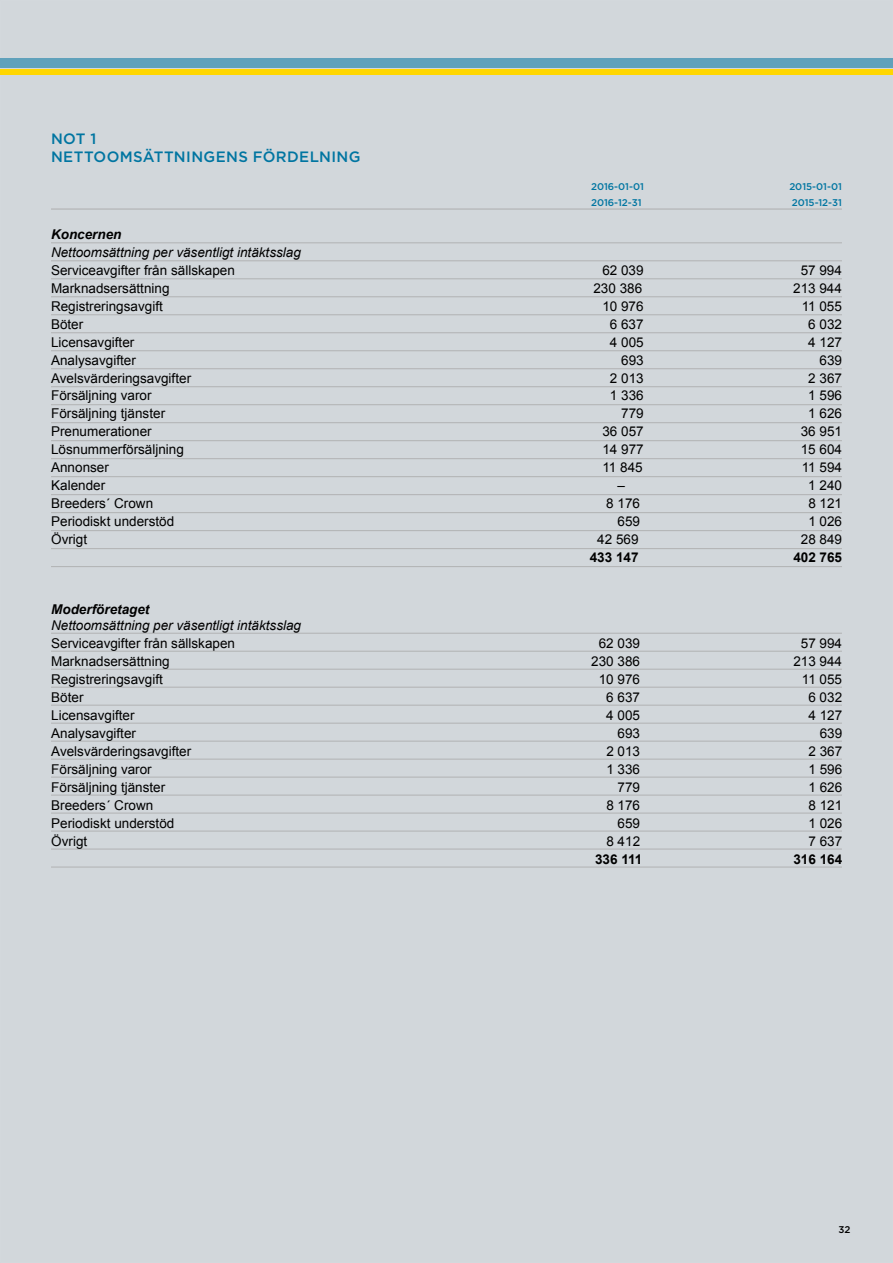
<style>
.page{position:relative;width:893px;height:1263px;background:#d2d7db}
.page>*{position:absolute;margin:0;border:0;box-sizing:border-box;transform-origin:0 0}
.t1{font:500 15px/18px "Gotham";letter-spacing:.025em;color:#0075a1}
.t2{font:13.5px "Arial";color:#000}
.t3{font:italic 13.5px "Arial";color:#000}
.t4{font:700 13.5px "Arial";color:#000}
.t5{font:italic 700 13.5px "Arial";color:#000}
.t6{font:500 9.75px "Gotham";color:#0075a1}
.t7{font:500 9.75px "Gotham";color:#000}
</style>
<div class="page">
<div style="left:0;top:69px;width:892px;height:5px;background:#ffd600"></div>
<div style="left:0;top:59px;width:893px;height:9px;background:#60a1bb"></div>
<hr style="left:51px;top:208px;width:791px;height:2px;background:#b1b2b3">
<hr style="left:51px;top:243px;width:791px;height:1px;background:#b1b2b3">
<hr style="left:51px;top:261px;width:791px;height:1px;background:#b1b2b3">
<hr style="left:51px;top:279px;width:791px;height:1px;background:#b1b2b3">
<hr style="left:51px;top:297px;width:791px;height:1px;background:#b1b2b3">
<hr style="left:51px;top:314px;width:791px;height:1px;background:#b1b2b3">
<hr style="left:51px;top:332px;width:791px;height:1px;background:#b1b2b3">
<hr style="left:51px;top:350px;width:791px;height:1px;background:#b1b2b3">
<hr style="left:51px;top:368px;width:791px;height:1px;background:#b1b2b3">
<hr style="left:51px;top:386px;width:791px;height:1px;background:#b1b2b3">
<hr style="left:51px;top:404px;width:791px;height:1px;background:#b1b2b3">
<hr style="left:51px;top:422px;width:791px;height:1px;background:#b1b2b3">
<hr style="left:51px;top:440px;width:791px;height:1px;background:#b1b2b3">
<hr style="left:51px;top:458px;width:791px;height:1px;background:#b1b2b3">
<hr style="left:51px;top:476px;width:791px;height:1px;background:#b1b2b3">
<hr style="left:51px;top:494px;width:791px;height:1px;background:#b1b2b3">
<hr style="left:51px;top:512px;width:791px;height:1px;background:#b1b2b3">
<hr style="left:51px;top:530px;width:791px;height:1px;background:#b1b2b3">
<hr style="left:51px;top:548px;width:791px;height:1px;background:#b1b2b3">
<hr style="left:51px;top:566px;width:791px;height:1px;background:#b1b2b3">
<hr style="left:51px;top:633px;width:791px;height:1px;background:#b1b2b3">
<hr style="left:51px;top:651px;width:791px;height:1px;background:#b1b2b3">
<hr style="left:51px;top:669px;width:791px;height:1px;background:#b1b2b3">
<hr style="left:51px;top:687px;width:791px;height:1px;background:#b1b2b3">
<hr style="left:51px;top:705px;width:791px;height:1px;background:#b1b2b3">
<hr style="left:51px;top:723px;width:791px;height:1px;background:#b1b2b3">
<hr style="left:51px;top:741px;width:791px;height:1px;background:#b1b2b3">
<hr style="left:51px;top:759px;width:791px;height:1px;background:#b1b2b3">
<hr style="left:51px;top:777px;width:791px;height:1px;background:#b1b2b3">
<hr style="left:51px;top:795px;width:791px;height:1px;background:#b1b2b3">
<hr style="left:51px;top:813px;width:791px;height:1px;background:#b1b2b3">
<hr style="left:51px;top:831px;width:791px;height:1px;background:#b1b2b3">
<hr style="left:51px;top:849px;width:791px;height:1px;background:#b1b2b3">
<hr style="left:51px;top:867px;width:791px;height:1px;background:#b1b2b3">
<p class="t1" style="left:51px;top:129px;width:311px">NOT 1<br>NETTOOMSÄTTNINGENS FÖRDELNING</p>
<p class="t6" style="left:591px;top:180px;width:54px">2016-01-01</p>
<p class="t6" style="left:789px;top:180px;width:54px">2015-01-01</p>
<p class="t6" style="left:591px;top:196px;width:52px">2016-12-31</p>
<p class="t6" style="left:792px;top:196px;width:52px">2015-12-31</p>
<p class="t5" style="left:51px;top:225px;width:72px">Koncernen</p>
<p class="t3" style="left:51px;top:243px;width:251px">Nettoomsättning per väsentligt intäktsslag</p>
<p class="t2" style="left:51px;top:261px;width:185px">Serviceavgifter från sällskapen</p>
<p class="t2" style="left:602px;top:261px;width:43px">62 039</p>
<p class="t2" style="left:801px;top:261px;width:43px">57 994</p>
<p class="t2" style="left:51px;top:279px;width:120px">Marknadsersättning</p>
<p class="t2" style="left:593px;top:279px;width:50px">230 386</p>
<p class="t2" style="left:793px;top:279px;width:50px">213 944</p>
<p class="t2" style="left:51px;top:297px;width:113px">Registreringsavgift</p>
<p class="t2" style="left:602px;top:297px;width:43px">10 976</p>
<p class="t2" style="left:802px;top:297px;width:42px">11 055</p>
<p class="t2" style="left:51px;top:315px;width:34px">Böter</p>
<p class="t2" style="left:610px;top:315px;width:35px">6 637</p>
<p class="t2" style="left:808px;top:315px;width:35px">6 032</p>
<p class="t2" style="left:51px;top:333px;width:85px">Licensavgifter</p>
<p class="t2" style="left:610px;top:333px;width:35px">4 005</p>
<p class="t2" style="left:808px;top:333px;width:35px">4 127</p>
<p class="t2" style="left:51px;top:351px;width:86px">Analysavgifter</p>
<p class="t2" style="left:621px;top:351px;width:24px">693</p>
<p class="t2" style="left:819px;top:351px;width:24px">639</p>
<p class="t2" style="left:51px;top:369px;width:142px">Avelsvärderingsavgifter</p>
<p class="t2" style="left:610px;top:369px;width:35px">2 013</p>
<p class="t2" style="left:808px;top:369px;width:35px">2 367</p>
<p class="t2" style="left:51px;top:387px;width:102px">Försäljning varor</p>
<p class="t2" style="left:610px;top:387px;width:35px">1 336</p>
<p class="t2" style="left:808px;top:387px;width:35px">1 596</p>
<p class="t2" style="left:51px;top:405px;width:116px">Försäljning tjänster</p>
<p class="t2" style="left:621px;top:405px;width:24px">779</p>
<p class="t2" style="left:808px;top:405px;width:35px">1 626</p>
<p class="t2" style="left:51px;top:423px;width:102px">Prenumerationer</p>
<p class="t2" style="left:602px;top:423px;width:43px">36 057</p>
<p class="t2" style="left:801px;top:423px;width:43px">36 951</p>
<p class="t2" style="left:51px;top:441px;width:134px">Lösnummerförsäljning</p>
<p class="t2" style="left:602px;top:441px;width:43px">14 977</p>
<p class="t2" style="left:801px;top:441px;width:43px">15 604</p>
<p class="t2" style="left:51px;top:459px;width:59px">Annonser</p>
<p class="t2" style="left:602px;top:459px;width:42px">11 845</p>
<p class="t2" style="left:802px;top:459px;width:42px">11 594</p>
<p class="t2" style="left:51px;top:477px;width:56px">Kalender</p>
<p class="t2" style="left:617px;top:477px;width:9px">–</p>
<p class="t2" style="left:808px;top:477px;width:35px">1 240</p>
<p class="t2" style="left:51px;top:495px;width:104px">Breeders´ Crown</p>
<p class="t2" style="left:606px;top:495px;width:35px">8 176</p>
<p class="t2" style="left:808px;top:495px;width:35px">8 121</p>
<p class="t2" style="left:51px;top:513px;width:125px">Periodiskt understöd</p>
<p class="t2" style="left:617px;top:513px;width:24px">659</p>
<p class="t2" style="left:808px;top:513px;width:35px">1 026</p>
<p class="t2" style="left:51px;top:531px;width:38px">Övrigt</p>
<p class="t2" style="left:597px;top:531px;width:43px">42 569</p>
<p class="t2" style="left:801px;top:531px;width:43px">28 849</p>
<p class="t4" style="left:590px;top:549px;width:50px">433 147</p>
<p class="t4" style="left:793px;top:549px;width:50px">402 765</p>
<p class="t5" style="left:51px;top:600px;width:100px">Moderföretaget</p>
<p class="t3" style="left:51px;top:617px;width:251px">Nettoomsättning per väsentligt intäktsslag</p>
<p class="t2" style="left:51px;top:635px;width:185px">Serviceavgifter från sällskapen</p>
<p class="t2" style="left:599px;top:635px;width:43px">62 039</p>
<p class="t2" style="left:801px;top:635px;width:43px">57 994</p>
<p class="t2" style="left:51px;top:653px;width:120px">Marknadsersättning</p>
<p class="t2" style="left:591px;top:653px;width:50px">230 386</p>
<p class="t2" style="left:793px;top:653px;width:50px">213 944</p>
<p class="t2" style="left:51px;top:671px;width:113px">Registreringsavgift</p>
<p class="t2" style="left:599px;top:671px;width:43px">10 976</p>
<p class="t2" style="left:802px;top:671px;width:42px">11 055</p>
<p class="t2" style="left:51px;top:689px;width:34px">Böter</p>
<p class="t2" style="left:606px;top:689px;width:35px">6 637</p>
<p class="t2" style="left:808px;top:689px;width:35px">6 032</p>
<p class="t2" style="left:51px;top:707px;width:85px">Licensavgifter</p>
<p class="t2" style="left:606px;top:707px;width:35px">4 005</p>
<p class="t2" style="left:808px;top:707px;width:35px">4 127</p>
<p class="t2" style="left:51px;top:725px;width:86px">Analysavgifter</p>
<p class="t2" style="left:618px;top:725px;width:24px">693</p>
<p class="t2" style="left:820px;top:725px;width:24px">639</p>
<p class="t2" style="left:51px;top:743px;width:142px">Avelsvärderingsavgifter</p>
<p class="t2" style="left:606px;top:743px;width:35px">2 013</p>
<p class="t2" style="left:808px;top:743px;width:35px">2 367</p>
<p class="t2" style="left:51px;top:761px;width:102px">Försäljning varor</p>
<p class="t2" style="left:606px;top:761px;width:35px">1 336</p>
<p class="t2" style="left:808px;top:761px;width:35px">1 596</p>
<p class="t2" style="left:51px;top:779px;width:116px">Försäljning tjänster</p>
<p class="t2" style="left:618px;top:779px;width:24px">779</p>
<p class="t2" style="left:808px;top:779px;width:35px">1 626</p>
<p class="t2" style="left:51px;top:797px;width:104px">Breeders´ Crown</p>
<p class="t2" style="left:606px;top:797px;width:35px">8 176</p>
<p class="t2" style="left:808px;top:797px;width:35px">8 121</p>
<p class="t2" style="left:51px;top:815px;width:125px">Periodiskt understöd</p>
<p class="t2" style="left:618px;top:815px;width:24px">659</p>
<p class="t2" style="left:808px;top:815px;width:35px">1 026</p>
<p class="t2" style="left:51px;top:833px;width:38px">Övrigt</p>
<p class="t2" style="left:606px;top:833px;width:35px">8 412</p>
<p class="t2" style="left:808px;top:833px;width:35px">7 637</p>
<p class="t4" style="left:595px;top:850px;width:49px">336 111</p>
<p class="t4" style="left:793px;top:850px;width:50px">316 164</p>
<p class="t7" style="left:838px;top:1223px;width:14px">32</p>
</div>
